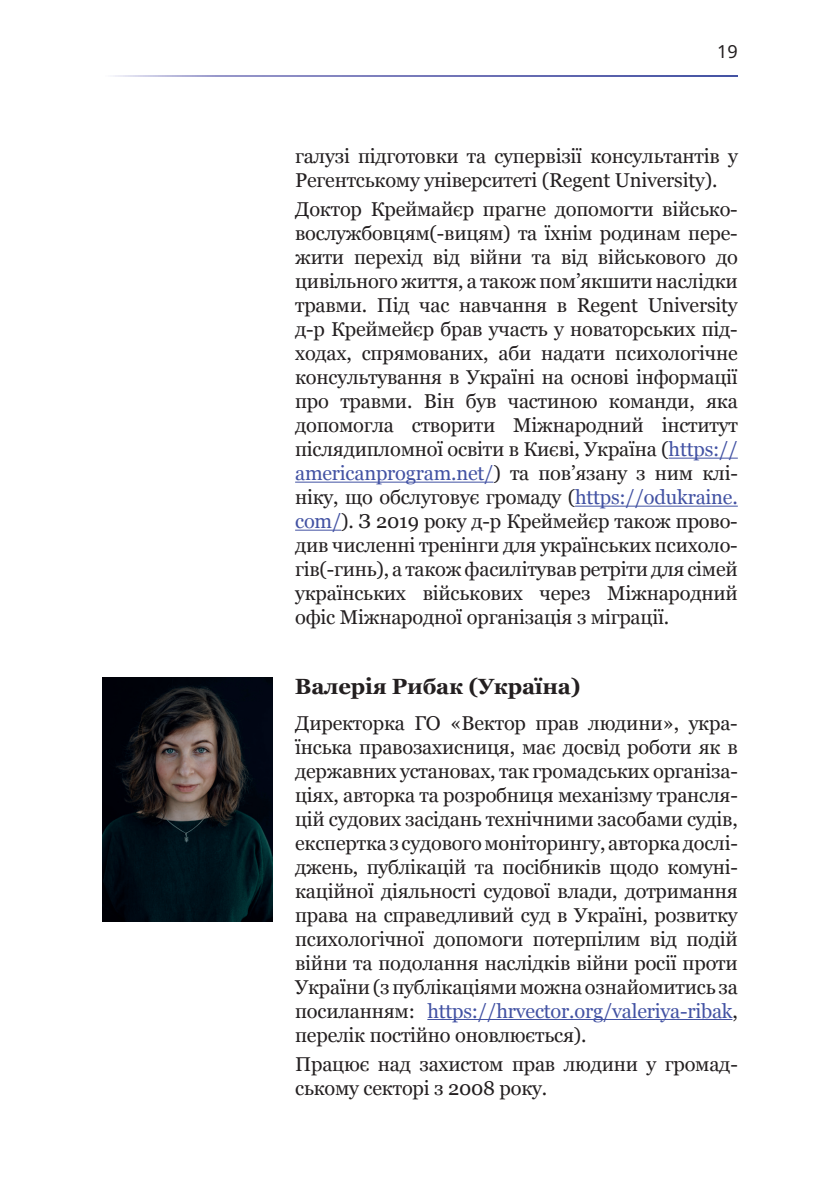
<style>
.page{position:relative;width:840px;height:1191px;background:#fff}
.page>*{position:absolute;margin:0;border:0;box-sizing:border-box;transform-origin:0 0}
.t1{font:700 22px "Georgia";letter-spacing:-.01em;color:#231f20}
.t2{font:20px/24px "Georgia";letter-spacing:-.01em;color:#231f20}
.t3{font:18px "Noto Sans";color:#231f20}
.s1{color:#4252a3}
</style>
<div class="page">
<svg style="left:113px;top:75px;width:624px;height:2px"></svg>
<hr style="left:668px;top:457px;width:69px;height:1px;background:#4252a3">
<hr style="left:295px;top:481px;width:198px;height:1px;background:#4252a3">
<hr style="left:574px;top:505px;width:163px;height:1px;background:#4252a3">
<hr style="left:295px;top:529px;width:46px;height:1px;background:#4252a3">
<hr style="left:427px;top:1019px;width:305px;height:1px;background:#4252a3">
<img style="left:102px;top:678px;width:170px;height:243px">
<p class="t3" style="left:716px;top:39px;width:22px">19</p>
<p class="t2" style="left:295px;top:143px;width:444px">галузі підготовки та супервізії консультантів у<br>Регентському університеті (Regent University).</p>
<p class="t2" style="left:295px;top:196px;width:444px;text-align:justify">Доктор Креймайєр прагне допомогти військо&shy;вослужбовцям(-вицям) та їхнім родинам пере&shy;жити перехід від війни та від військового до цивільного життя, а також пом’якшити наслідки травми. Під час навчання в Regent University д-р Креймейєр брав участь у новаторських під&shy;ходах, спрямованих, аби надати психологічне консультування в Україні на основі інформації про травми. Він був частиною команди, яка допомогла створити Міжнародний інститут післядипломної освіти в Києві, Україна (<span class="s1">https:// americanprogram.net/</span>) та пов’язану з ним клі&shy;ніку, що обслуговує громаду (<span class="s1">https://odukraine. com/</span>). З 2019 року д-р Креймейєр також прово&shy;див численні тренінги для українських психоло&shy;гів(-гинь), а також фасилітував ретріти для сімей українських військових через Міжнародний офіс Міжнародної організація з міграції.</p>
<p class="t1" style="left:295px;top:670px;width:287px">Валерія Рибак (Україна)</p>
<p class="t2" style="left:295px;top:710px;width:444px;text-align:justify">Директорка ГО «Вектор прав людини», укра&shy;їнська правозахисниця, має досвід роботи як в державних установах, так громадських організа&shy;ціях, авторка та розробниця механізму трансля&shy;цій судових засідань технічними засобами судів, експертка з судового моніторингу, авторка дослі&shy;джень, публікацій та посібників щодо комуні&shy;каційної діяльності судової влади, дотримання права на справедливий суд в Україні, розвитку психологічної допомоги потерпілим від подій війни та подолання наслідків війни росії проти України (з публікаціями можна ознайомитись за посиланням: <span class="s1">https://hrvector.org/valeriya-ribak</span>, перелік постійно оновлюється).</p>
<p class="t2" style="left:295px;top:1051px;width:444px">Працює над захистом прав людини у громад&shy;ському секторі з 2008 року.</p>
</div>
